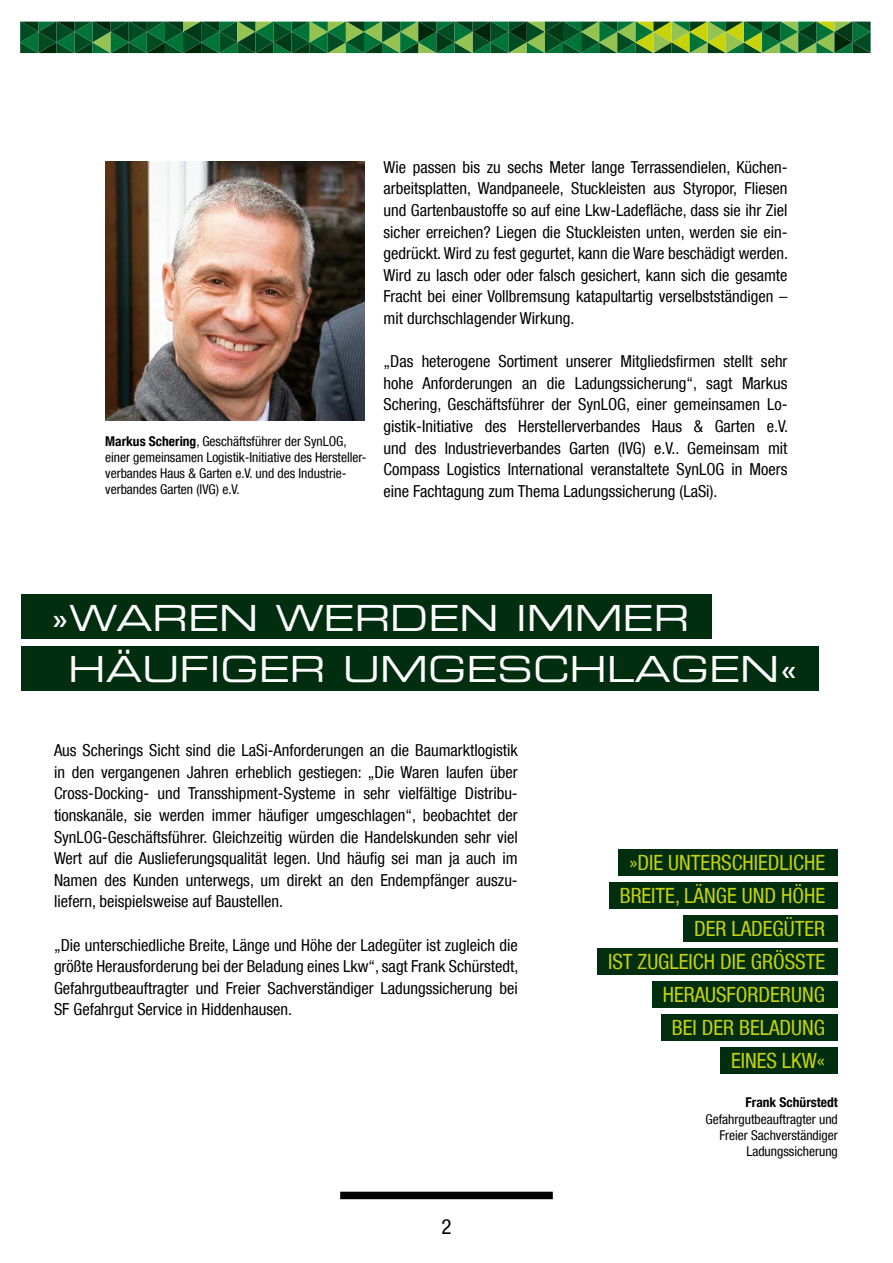
<style>
.page{position:relative;width:893px;height:1263px;background:#fff}
.page>*{position:absolute;margin:0;border:0;box-sizing:border-box;transform-origin:0 0}
.t1{font:36px/51px "Eurostile LT Std Ex 2";color:#fff}
.t2{font:condensed 21px/33px "Helvetica Neue LT Com";color:#c8d409;text-align:right}
.t3{font:condensed 21px "Helvetica Neue LT Com";color:#000}
.t4{font:condensed 16.5px/21.6px "Helvetica Neue LT Com";color:#000;text-align:justify}
.t5{font:condensed 13.5px/16.2px "Helvetica Neue LT Com";color:#000}
.t6{font:700 condensed 13.5px "Helvetica Neue LT Com";color:#000}
.s1{font-weight:700}
</style>
<div class="page">
<div style="left:340px;top:1192px;width:213px;height:7px;background:#000"></div>
<img style="left:105px;top:161px;width:259px;height:259px">
<div style="left:618px;top:849px;width:220px;height:27px;background:#002e0f"></div>
<div style="left:683px;top:915px;width:155px;height:27px;background:#002e0f"></div>
<div style="left:597px;top:948px;width:241px;height:27px;background:#002e0f"></div>
<div style="left:652px;top:981px;width:186px;height:27px;background:#002e0f"></div>
<div style="left:661px;top:1014px;width:177px;height:27px;background:#002e0f"></div>
<div style="left:720px;top:1047px;width:118px;height:27px;background:#002e0f"></div>
<div style="left:609px;top:882px;width:229px;height:27px;background:#002e0f"></div>
<div style="left:21px;top:646px;width:798px;height:44px;background:#002e0f"></div>
<svg style="left:20px;top:22px;width:851px;height:31px;background:#2a7231"></svg>
<div style="left:21px;top:595px;width:691px;height:44px;background:#002e0f"></div>
<p class="t5" style="left:105px;top:433px;width:263px"><span class="s1">Markus Schering</span>, Geschäftsführer der SynLOG, einer gemeinsamen Logistik-Initiative des Hersteller&shy;verbandes Haus &amp; Garten e.V. und des Industrie&shy;verbandes Garten (IVG) e.V.</p>
<p class="t4" style="left:384px;top:156px;width:406px">Wie passen bis zu sechs Meter lange Terrassendielen, Küchen&shy;arbeitsplatten, Wandpaneele, Stuckleisten aus Styropor, Fliesen und Gartenbaustoffe so auf eine Lkw-Ladefläche, dass sie ihr Ziel sicher erreichen? Liegen die Stuckleisten unten, werden sie ein&shy;gedrückt. Wird zu fest gegurtet, kann die Ware beschädigt werden.<br>Wird zu lasch oder oder falsch gesichert, kann sich die gesamte Fracht bei einer Vollbremsung katapultartig verselbstständigen – mit durchschlagender Wirkung.</p>
<p class="t4" style="left:384px;top:350px;width:406px">„Das heterogene Sortiment unserer Mitgliedsfirmen stellt sehr hohe Anforderungen an die Ladungssicherung“, sagt Markus Schering, Geschäftsführer der SynLOG, einer gemeinsamen Lo&shy;gistik-Initiative des Herstellerverbandes Haus &amp; Garten e.V. und des Industrieverbandes Garten (IVG) e.V.. Gemeinsam mit Compass Logistics International veranstaltete SynLOG in Moers eine Fachtagung zum Thema Ladungssicherung (LaSi).</p>
<h1 class="t1" style="left:68px;top:592px;width:731px;text-indent:-17px">»WAREN WERDEN IMMER<br>HÄUFIGER UMGESCHLAGEN«</h1>
<p class="t4" style="left:54px;top:739px;width:465px">Aus Scherings Sicht sind die LaSi-Anforderungen an die Baumarktlogistik in den vergangenen Jahren erheblich gestiegen: „Die Waren laufen über Cross-Docking- und Transshipment-Systeme in sehr vielfältige Distribu&shy;tionskanäle, sie werden immer häufiger umgeschlagen“, beobachtet der SynLOG-Geschäftsführer. Gleichzeitig würden die Handelskunden sehr viel Wert auf die Auslieferungsqualität legen. Und häufig sei man ja auch im Namen des Kunden unterwegs, um direkt an den Endempfänger auszu&shy;liefern, beispielsweise auf Baustellen.</p>
<p class="t4" style="left:54px;top:934px;width:466px">„Die unterschiedliche Breite, Länge und Höhe der Ladegüter ist zugleich die größte Herausforderung bei der Beladung eines Lkw“, sagt Frank Schürstedt, Gefahrgutbeauftragter und Freier Sachverständiger Ladungssicherung bei SF Gefahrgut Service in Hiddenhausen.</p>
<p class="t3" style="left:441px;top:1214px;width:12px">2</p>
<p class="t2" style="left:608px;top:846px;width:219px">»DIE UNTERSCHIEDLICHE<br>BREITE, LÄNGE UND HÖHE<br>DER LADEGÜTER<br>IST ZUGLEICH DIE GRÖSSTE<br>HERAUSFORDERUNG<br>BEI DER BELADUNG<br>EINES LKW«</p>
<p class="t6" style="left:746px;top:1094px;width:94px">Frank Schürstedt</p>
<p class="t5" style="left:705px;top:1110px;width:134px;text-align:right">Gefahrgutbeauftragter und<br>Freier Sachverständiger<br>Ladungssicherung</p>
</div>
